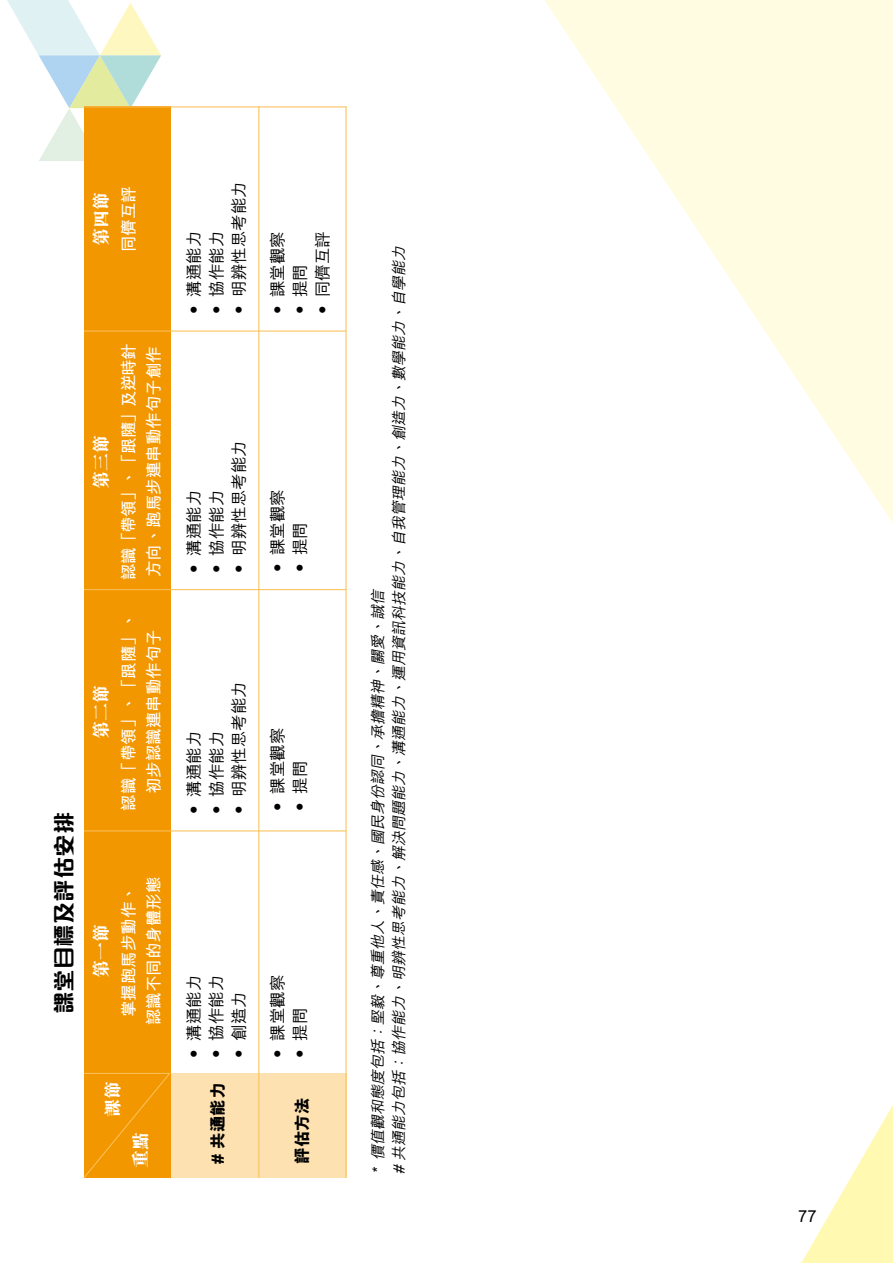
<style>
.page{position:relative;width:893px;height:1263px;background:#fff}
.page>*{position:absolute;margin:0;border:0;box-sizing:border-box;transform-origin:0 0}
.t1{font:800 22.5px "M Qing Hua HK";color:#000}
.t2{font:800 18px "M Sung HK";color:#fff}
.t3{font:500 16.5px "M Hei HK";color:#000}
.t4{font:700 16.5px/25.2px "M Hei HK";color:#fff;text-align:center}
.t5{font:800 16.5px "M Hei HK";color:#000}
.t6{font:italic 500 15px/21px "M Hei HK";color:#000}
</style>
<div class="page">
<svg style="left:7px;top:0;width:154px;height:161px"></svg>
<svg style="left:801px;top:1105px;width:92px;height:158px"></svg>
<svg style="left:545px;top:0;width:348px;height:523px"></svg>
<div style="left:89px;top:1073px;width:258px;height:105px;background:#fde1b0"></div>
<hr style="left:258px;top:106px;width:1px;height:1072px;background:#f9c159">
<hr style="left:345px;top:106px;width:2px;height:1072px;background:#f9c159">
<div style="left:84px;top:106px;width:86px;height:1072px;background:#f39700"></div>
<svg style="left:84px;top:1072px;width:87px;height:106px"></svg>
<hr style="left:84px;top:330px;width:262px;height:2px;background:#f9c159">
<hr style="left:84px;top:106px;width:262px;height:1px;background:#f9c159">
<hr style="left:84px;top:589px;width:262px;height:1px;background:#f9c159">
<hr style="left:84px;top:830px;width:262px;height:1px;background:#f9c159">
<p class="t2" style="left:89px;top:246px;width:55px;rotate:-90deg">第四節</p>
<p class="t4" style="left:115px;top:252px;width:67px;rotate:-90deg">同儕互評</p>
<h1 class="t1" style="left:48px;top:1014px;width:204px;rotate:-90deg">課堂目標及評估安排</h1>
<p class="t2" style="left:89px;top:489px;width:55px;rotate:-90deg">第三節</p>
<p class="t4" style="left:115px;top:579px;width:237px;text-align:left;rotate:-90deg">認識「帶領」、「跟隨」及逆時針方向、跑馬步連串動作句子創作</p>
<p class="t2" style="left:89px;top:739px;width:55px;rotate:-90deg">第二節</p>
<p class="t4" style="left:115px;top:811px;width:199px;rotate:-90deg">認識「帶領」、「跟隨」、初步認識連串動作句子</p>
<p class="t2" style="left:89px;top:978px;width:55px;rotate:-90deg">第一節</p>
<p class="t4" style="left:115px;top:1025px;width:150px;rotate:-90deg">掌握跑馬步動作、認識不同的身體形態</p>
<p class="t2" style="left:100px;top:1116px;width:37px;rotate:-90deg">課節</p>
<p class="t2" style="left:128px;top:1168px;width:37px;rotate:-90deg">重點</p>
<p class="t3" style="left:227px;top:318px;width:138px;rotate:-90deg">• 明辨性思考能力</p>
<p class="t3" style="left:182px;top:318px;width:89px;rotate:-90deg">• 溝通能力</p>
<p class="t3" style="left:205px;top:318px;width:89px;rotate:-90deg">• 協作能力</p>
<p class="t3" style="left:311px;top:318px;width:89px;rotate:-90deg">• 同儕互評</p>
<p class="t3" style="left:266px;top:318px;width:89px;rotate:-90deg">• 課堂觀察</p>
<p class="t3" style="left:288px;top:318px;width:56px;rotate:-90deg">• 提問</p>
<p class="t3" style="left:227px;top:577px;width:138px;rotate:-90deg">• 明辨性思考能力</p>
<p class="t3" style="left:182px;top:577px;width:89px;rotate:-90deg">• 溝通能力</p>
<p class="t3" style="left:205px;top:577px;width:89px;rotate:-90deg">• 協作能力</p>
<p class="t3" style="left:266px;top:576px;width:89px;rotate:-90deg">• 課堂觀察</p>
<p class="t3" style="left:288px;top:576px;width:56px;rotate:-90deg">• 提問</p>
<p class="t3" style="left:227px;top:818px;width:138px;rotate:-90deg">• 明辨性思考能力</p>
<p class="t3" style="left:182px;top:818px;width:89px;rotate:-90deg">• 溝通能力</p>
<p class="t3" style="left:205px;top:818px;width:89px;rotate:-90deg">• 協作能力</p>
<p class="t3" style="left:266px;top:815px;width:89px;rotate:-90deg">• 課堂觀察</p>
<p class="t3" style="left:288px;top:815px;width:56px;rotate:-90deg">• 提問</p>
<p class="t3" style="left:182px;top:1062px;width:89px;rotate:-90deg">• 溝通能力</p>
<p class="t3" style="left:205px;top:1062px;width:89px;rotate:-90deg">• 協作能力</p>
<p class="t3" style="left:227px;top:1062px;width:72px;rotate:-90deg">• 創造力</p>
<p class="t5" style="left:207px;top:1164px;width:83px;rotate:-90deg"># 共通能力</p>
<p class="t3" style="left:266px;top:1062px;width:89px;rotate:-90deg">• 課堂觀察</p>
<p class="t3" style="left:288px;top:1062px;width:56px;rotate:-90deg">• 提問</p>
<p class="t5" style="left:291px;top:1164px;width:67px;rotate:-90deg">評估方法</p>
<p class="t6" style="left:366px;top:1174px;width:933px;rotate:-90deg">* 價值觀和態度包括：堅毅、尊重他人、責任感、國民身份認同、承擔精神、關愛、誠信<br># 共通能力包括：協作能力、明辨性思考能力、解決問題能力、溝通能力、運用資訊科技能力、自我管理能力、創造力、數學能力、自學能力</p>
<p class="t3" style="left:798px;top:1204px;width:20px">77</p>
</div>
